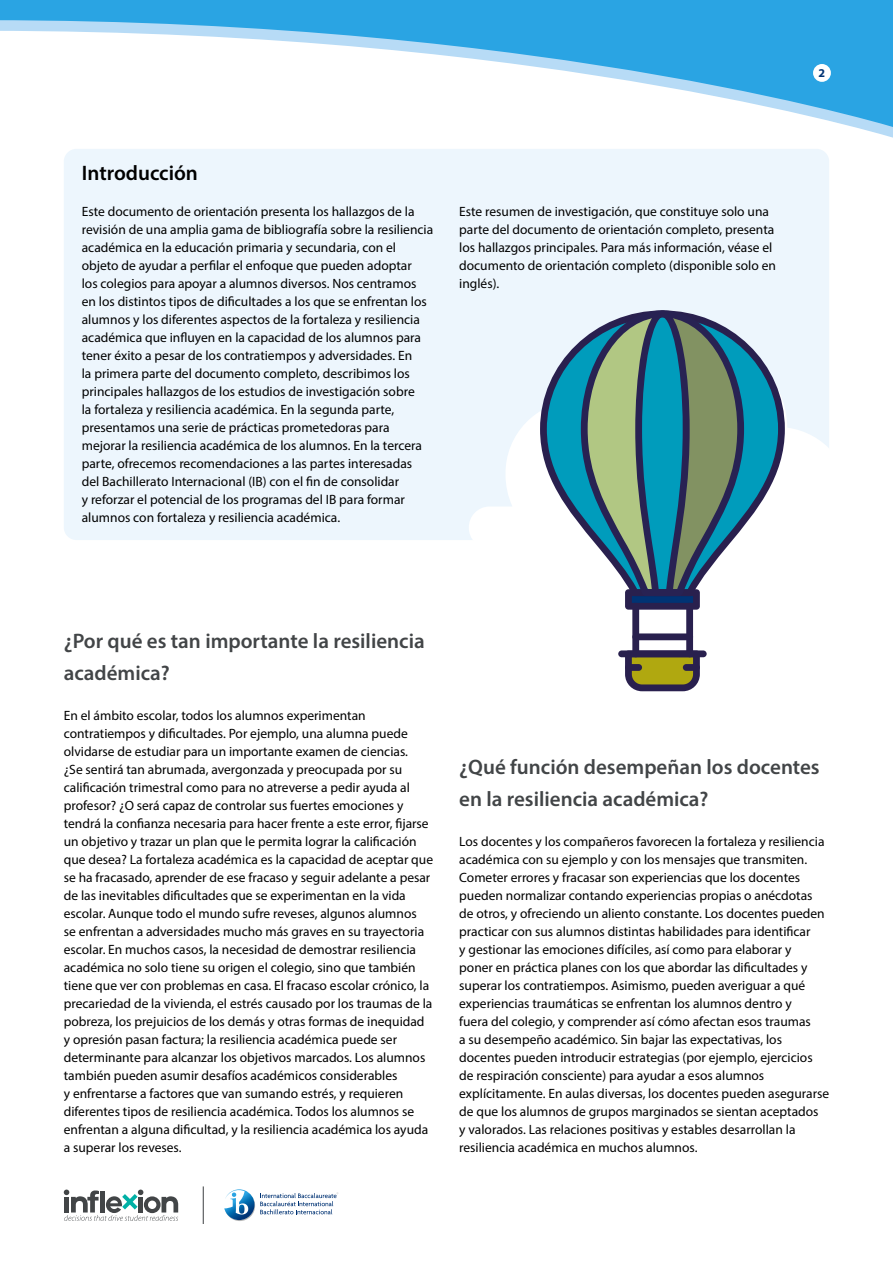
<style>
.page{position:relative;width:893px;height:1263px;background:#fff}
.page>*{position:absolute;margin:0;border:0;box-sizing:border-box;transform-origin:0 0}
.H2__colour_29_26_41{font:600 21px/31.5px "Myriad Pro";color:#424547}
.t1{font:600 21px "Myriad Pro";color:#000}
.t2{font:13.5px/18px "Myriad Pro";color:#000}
.t3{font:700 12px "Myriad Pro";color:#003374}
</style>
<div class="page">
<svg style="left:0;top:0;width:893px;height:131px"></svg>
<div style="left:813px;top:64px;width:18px;height:18px;background:#fff;border-radius:50%"></div>
<svg style="left:224px;top:1189px;width:114px;height:32px"></svg>
<svg style="left:64px;top:1189px;width:114px;height:32px"></svg>
<hr style="left:203px;top:1186px;width:1px;height:38px;background:#424547">
<div style="left:64px;top:149px;width:765px;height:391px;background:#edf6fd;border-radius:13px"></div>
<svg style="left:469px;top:412px;width:360px;height:128px;fill:#fff"></svg>
<svg style="left:625px;top:657px;width:75px;height:34px;background:#898130"></svg>
<div style="left:632px;top:603px;width:7px;height:54px;background:#29204e;border-radius:3px"></div>
<div style="left:686px;top:603px;width:7px;height:54px;background:#29204e;border-radius:3px"></div>
<div style="left:618px;top:650px;width:89px;height:7px;background:#29204e;border-radius:3px"></div>
<div style="left:632px;top:633px;width:61px;height:7px;background:#29204e;border-radius:3px"></div>
<div style="left:625px;top:664px;width:17px;height:7px;background:#29204e;border-radius:3px"></div>
<div style="left:683px;top:664px;width:17px;height:7px;background:#29204e;border-radius:3px"></div>
<svg style="left:540px;top:340px;width:245px;height:200px;background:#63abc2"></svg>
<svg style="left:625px;top:596px;width:75px;height:14px"></svg>
<svg style="left:581px;top:310px;width:163px;height:286px;background:#60918f"></svg>
<h2 class="t1" style="left:82px;top:160px;width:118px">Introducción</h2>
<p class="t2" style="left:82px;top:202px;width:353px">Este documento de orientación presenta los hallazgos de la revisión de una amplia gama de bibliografía sobre la resiliencia académica en la educación primaria y secundaria, con el objeto de ayudar a perfilar el enfoque que pueden adoptar<br>los colegios para apoyar a alumnos diversos. Nos centramos en los distintos tipos de dificultades a los que se enfrentan los alumnos y los diferentes aspectos de la fortaleza y resiliencia académica que influyen en la capacidad de los alumnos para tener éxito a pesar de los contratiempos y adversidades. En<br>la primera parte del documento completo, describimos los principales hallazgos de los estudios de investigación sobre<br>la fortaleza y resiliencia académica. En la segunda parte, presentamos una serie de prácticas prometedoras para mejorar la resiliencia académica de los alumnos. En la tercera parte, ofrecemos recomendaciones a las partes interesadas<br>del Bachillerato Internacional (IB) con el fin de consolidar<br>y reforzar el potencial de los programas del IB para formar alumnos con fortaleza y resiliencia académica.</p>
<p class="t2" style="left:459px;top:202px;width:318px">Este resumen de investigación, que constituye solo una parte del documento de orientación completo, presenta los hallazgos principales. Para más información, véase el documento de orientación completo (disponible solo en inglés).</p>
<p class="t3" style="left:819px;top:65px;width:8px">2</p>
<p class="H2__colour_29_26_41" style="left:64px;top:625px;width:362px">¿Por qué es tan importante la resiliencia académica?</p>
<p class="t2" style="left:64px;top:706px;width:371px">En el ámbito escolar, todos los alumnos experimentan contratiempos y dificultades. Por ejemplo, una alumna puede olvidarse de estudiar para un importante examen de ciencias.<br>¿Se sentirá tan abrumada, avergonzada y preocupada por su calificación trimestral como para no atreverse a pedir ayuda al profesor? ¿O será capaz de controlar sus fuertes emociones y tendrá la confianza necesaria para hacer frente a este error, fijarse un objetivo y trazar un plan que le permita lograr la calificación que desea? La fortaleza académica es la capacidad de aceptar que se ha fracasado, aprender de ese fracaso y seguir adelante a pesar de las inevitables dificultades que se experimentan en la vida escolar. Aunque todo el mundo sufre reveses, algunos alumnos<br>se enfrentan a adversidades mucho más graves en su trayectoria escolar. En muchos casos, la necesidad de demostrar resiliencia académica no solo tiene su origen el colegio, sino que también tiene que ver con problemas en casa. El fracaso escolar crónico, la precariedad de la vivienda, el estrés causado por los traumas de la pobreza, los prejuicios de los demás y otras formas de inequidad y opresión pasan factura; la resiliencia académica puede ser determinante para alcanzar los objetivos marcados. Los alumnos también pueden asumir desafíos académicos considerables<br>y enfrentarse a factores que van sumando estrés, y requieren diferentes tipos de resiliencia académica. Todos los alumnos se enfrentan a alguna dificultad, y la resiliencia académica los ayuda a superar los reveses.</p>
<p class="H2__colour_29_26_41" style="left:459px;top:751px;width:362px">¿Qué función desempeñan los docentes en la resiliencia académica?</p>
<p class="t2" style="left:459px;top:832px;width:371px">Los docentes y los compañeros favorecen la fortaleza y resiliencia académica con su ejemplo y con los mensajes que transmiten.<br>Cometer errores y fracasar son experiencias que los docentes pueden normalizar contando experiencias propias o anécdotas de otros, y ofreciendo un aliento constante. Los docentes pueden practicar con sus alumnos distintas habilidades para identificar<br>y gestionar las emociones difíciles, así como para elaborar y<br>poner en práctica planes con los que abordar las dificultades y superar los contratiempos. Asimismo, pueden averiguar a qué experiencias traumáticas se enfrentan los alumnos dentro y<br>fuera del colegio, y comprender así cómo afectan esos traumas<br>a su desempeño académico. Sin bajar las expectativas, los docentes pueden introducir estrategias (por ejemplo, ejercicios de respiración consciente) para ayudar a esos alumnos explícitamente. En aulas diversas, los docentes pueden asegurarse de que los alumnos de grupos marginados se sientan aceptados<br>y valorados. Las relaciones positivas y estables desarrollan la resiliencia académica en muchos alumnos.</p>
</div>
